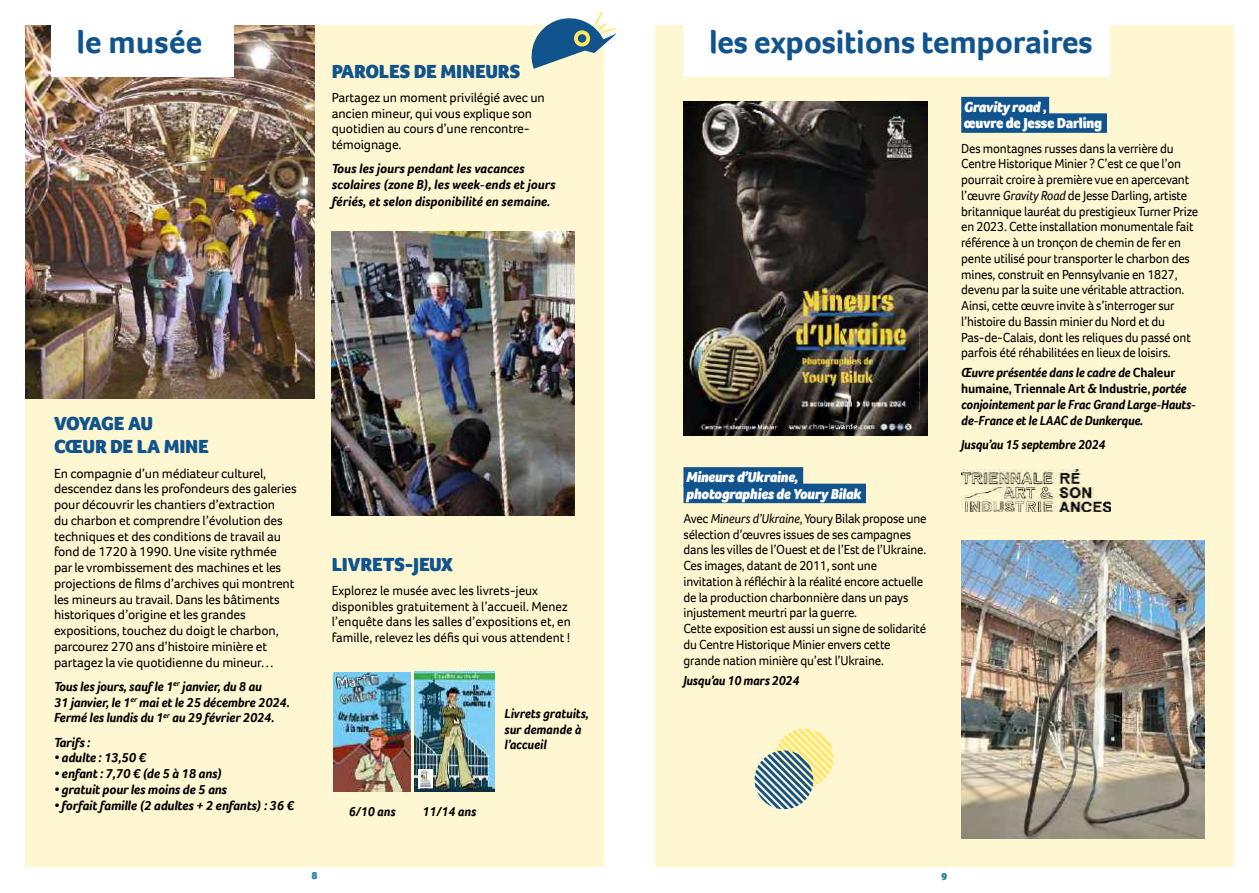
<style>
.page{position:relative;width:1259px;height:893px;background:#fff}
.page>*{position:absolute;margin:0;border:0;box-sizing:border-box;transform-origin:0 0}
.t1{font:700 33px "Foco";letter-spacing:-.01em;color:#11548d}
.t2{font:900 19.5px/23.4px "Foco";letter-spacing:-.01em;color:#11548d}
.t3{font:italic 900 15px/16.5px "Foco";letter-spacing:-.015em;color:#fff;scale:.95 1}
.t4{font:900 15px/16.5px "Foco";letter-spacing:-.015em;color:#fff;scale:.95 1}
.t5{font:13.5px/15.8px "Foco";letter-spacing:-.015em;color:#000;scale:.95 1}
.t6{font:13.5px/15.8px "Foco";letter-spacing:-.015em;color:#000}
.t7{font:italic 700 13.5px/15.8px "Foco";letter-spacing:-.01em;color:#000}
.t8{font:italic 700 13.5px/15.8px "Foco";letter-spacing:-.01em;color:#000;scale:.95 1}
.t9{font:900 10.5px "Foco";color:#218a96}
.s1{font-style:italic}
.s2{font-style:normal}
</style>
<div class="page">
<div style="left:26px;top:26px;width:578px;height:841px;background:#fff7d1"></div>
<div style="left:655px;top:26px;width:578px;height:841px;background:#fff7d1"></div>
<img style="left:26px;top:26px;width:289px;height:372px">
<div style="left:51px;top:0;width:182px;height:77px;background:#fff"></div>
<img style="left:332px;top:232px;width:242px;height:284px">
<img style="left:333px;top:672px;width:78px;height:119px">
<img style="left:415px;top:672px;width:79px;height:119px">
<svg style="left:418px;top:769px;width:15px;height:19px"></svg>
<img style="left:420px;top:770px;width:10px;height:16px">
<div style="left:683px;top:0;width:427px;height:77px;background:#fff"></div>
<svg style="left:754px;top:729px;width:79px;height:80px"></svg>
<svg style="left:527px;top:11px;width:90px;height:58px"></svg>
<div style="left:683px;top:467px;width:120px;height:20px;background:#11548d"></div>
<div style="left:683px;top:484px;width:183px;height:19px;background:#11548d"></div>
<div style="left:961px;top:97px;width:88px;height:19px;background:#11548d"></div>
<div style="left:961px;top:113px;width:146px;height:20px;background:#11548d"></div>
<img style="left:961px;top:541px;width:244px;height:298px">
<img style="left:962px;top:469px;width:148px;height:43px">
<img style="left:683px;top:101px;width:244px;height:335px">
<h1 class="t1" style="left:77px;top:20px;width:128px">le musée</h1>
<h2 class="t2" style="left:332px;top:59px;width:190px">PAROLES DE MINEURS</h2>
<p class="t6" style="left:332px;top:89px;width:215px">Partagez un moment privilégié avec un ancien mineur, qui vous explique son quotidien au cours d’une rencontre&shy;témoignage.</p>
<p class="t7" style="left:332px;top:161px;width:225px;line-height:16.2px">Tous les jours pendant les vacances scolaires (zone B), les week-ends et jours fériés, et selon disponibilité en semaine.</p>
<h2 class="t2" style="left:54px;top:411px;width:156px">VOYAGE AU<br>CŒUR DE LA MINE</h2>
<p class="t6" style="left:54px;top:465px;width:244px">En compagnie d’un médiateur culturel, descendez dans les profondeurs des galeries pour découvrir les chantiers d’extraction<br>du charbon et comprendre l’évolution des techniques et des conditions de travail au fond de 1720 à 1990. Une visite rythmée par le vrombissement des machines et les projections de films d’archives qui montrent les mineurs au travail. Dans les bâtiments historiques d’origine et les grandes expositions, touchez du doigt le charbon, parcourez 270 ans d’histoire minière et partagez la vie quotidienne du mineur…</p>
<p class="t7" style="left:54px;top:678px;width:237px">Tous les jours, sauf le 1<sup>er</sup> janvier, du 8 au<br>31 janvier, le 1<sup>er</sup> mai et le 25 décembre 2024.<br>Fermé les lundis du 1<sup>er</sup> au 29 février 2024.</p>
<p class="t7" style="left:54px;top:734px;width:38px">Tarifs :</p>
<p class="t7" style="left:54px;top:750px;width:93px">• adulte : 13,50 €</p>
<p class="t7" style="left:54px;top:765px;width:170px">• enfant : 7,70 € (de 5 à 18 ans)</p>
<p class="t7" style="left:54px;top:781px;width:174px">• gratuit pour les moins de 5 ans</p>
<p class="t7" style="left:54px;top:797px;width:241px">• forfait famille (2 adultes + 2 enfants) : 36 €</p>
<h2 class="t2" style="left:332px;top:552px;width:123px">LIVRETS-JEUX</h2>
<p class="t6" style="left:332px;top:582px;width:241px">Explorez le musée avec les livrets-jeux disponibles gratuitement à l’accueil. Menez l’enquête dans les salles d’expositions et, en famille, relevez les défis qui vous attendent !</p>
<p class="t8" style="left:349px;top:804px;width:51px">6/10 ans</p>
<p class="t8" style="left:422px;top:804px;width:58px">11/14 ans</p>
<p class="t8" style="left:504px;top:705px;width:90px">Livrets gratuits, sur demande à l’accueil</p>
<h1 class="t1" style="left:709px;top:20px;width:385px">les expositions temporaires</h1>
<p class="t3" style="left:686px;top:469px;width:186px">Mineurs d’Ukraine, photographies de Youry Bilak</p>
<p class="t5" style="left:683px;top:510px;width:257px">Avec <span class="s1">Mineurs d’Ukraine</span>, Youry Bilak propose une sélection d’œuvres issues de ses campagnes dans les villes de l’Ouest et de l’Est de l’Ukraine.<br>Ces images, datant de 2011, sont une invitation à réfléchir à la réalité encore actuelle de la production charbonnière dans un pays injustement meurtri par la guerre.<br>Cette exposition est aussi un signe de solidarité du Centre Historique Minier envers cette grande nation minière qu’est l’Ukraine.</p>
<p class="t8" style="left:683px;top:672px;width:124px">Jusqu’au 10 mars 2024</p>
<p class="t4" style="left:963px;top:98px;width:147px"><span class="s1">Gravity road</span> ,<br>œuvre de Jesse Darling</p>
<p class="t5" style="left:961px;top:140px;width:251px">Des montagnes russes dans la verrière du Centre Historique Minier ? C’est ce que l’on pourrait croire à première vue en apercevant l’œuvre <span class="s1">Gravity Road</span> de Jesse Darling, artiste britannique lauréat du prestigieux Turner Prize en 2023. Cette installation monumentale fait référence à un tronçon de chemin de fer en pente utilisé pour transporter le charbon des mines, construit en Pennsylvanie en 1827, devenu par la suite une véritable attraction.<br>Ainsi, cette œuvre invite à s’interroger sur l’histoire du Bassin minier du Nord et du Pas-de-Calais, dont les reliques du passé ont parfois été réhabilitées en lieux de loisirs.</p>
<p class="t8" style="left:961px;top:365px;width:249px">Œuvre présentée dans le cadre de <span class="s2">Chaleur humaine, Triennale Art &amp; Industrie,</span> portée conjointement par le Frac Grand Large-Hauts&shy;de-France et le LAAC de Dunkerque.</p>
<p class="t8" style="left:961px;top:436px;width:153px">Jusqu’au 15 septembre 2024</p>
<p class="t9" style="left:312px;top:869px;width:8px">8</p>
<p class="t9" style="left:941px;top:870px;width:8px">9</p>
</div>
